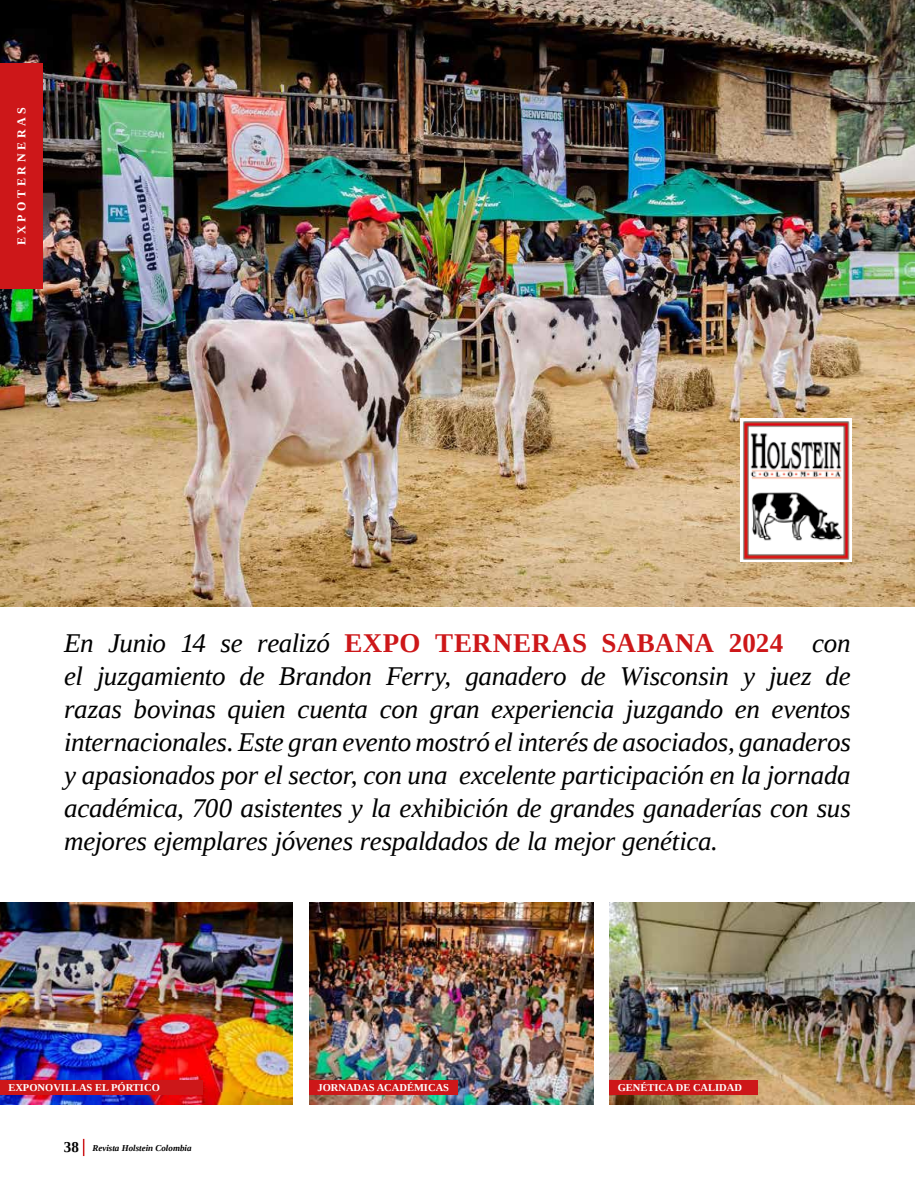
<style>
.page{position:relative;width:915px;height:1191px;background:#fff}
.page>*{position:absolute;margin:0;border:0;box-sizing:border-box;transform-origin:0 0}
.t1{font:italic 27px/33px "Liberation Serif";letter-spacing:-.015em;color:#000;text-align:justify}
.t2{font:700 12px "Liberation Serif";letter-spacing:.3em;color:#fff}
.t3{font:700 10.5px "Liberation Serif";color:#fff}
.t4{font:italic 700 9px "Liberation Serif";color:#000}
.s1{font-weight:700;font-style:normal;color:#cd1719}
.s2{font-style:normal;font-size:15px}
</style>
<div class="page">
<svg style="left:83px;top:1138px;width:1px;height:18px"></svg>
<img style="left:0;top:0;width:914px;height:606px">
<div style="left:0;top:64px;width:43px;height:225px;background:#cd1719"></div>
<img style="left:0;top:902px;width:293px;height:202px">
<img style="left:309px;top:902px;width:284px;height:202px">
<img style="left:609px;top:902px;width:305px;height:202px">
<img style="left:740px;top:419px;width:110px;height:142px">
<img style="left:914px;top:0;width:1px;height:1105px">
<div style="left:309px;top:1080px;width:148px;height:14px;background:#cd1719"></div>
<div style="left:609px;top:1080px;width:148px;height:14px;background:#cd1719"></div>
<div style="left:0;top:1080px;width:202px;height:14px;background:#cd1719"></div>
<p class="t2" style="left:13px;top:245px;width:140px;rotate:-90deg">EXPOTERNERAS</p>
<p class="t1" style="left:64px;top:627px;width:787px">En Junio 14 se realizó <span class="s1">EXPO TERNERAS SABANA 2024</span> con el juzgamiento de Brandon Ferry, ganadero de Wisconsin y juez de razas bovinas quien cuenta con gran experiencia juzgando en eventos internacionales. Este gran evento mostró el interés de asociados, ganaderos y apasionados por el sector, con una excelente participación en la jornada académica, 700 asistentes y la exhibición de grandes ganaderías con sus mejores ejemplares jóvenes respaldados de la mejor genética.</p>
<p class="t3" style="left:8px;top:1080px;width:153px">EXPONOVILLAS EL PÓRTICO</p>
<p class="t3" style="left:317px;top:1080px;width:133px">JORNADAS ACADÉMICAS</p>
<p class="t3" style="left:617px;top:1080px;width:126px">GENÉTICA DE CALIDAD</p>
<p class="t4" style="left:64px;top:1141px;width:129px"><span class="s2">38</span> Revista Holstein Colombia</p>
</div>
